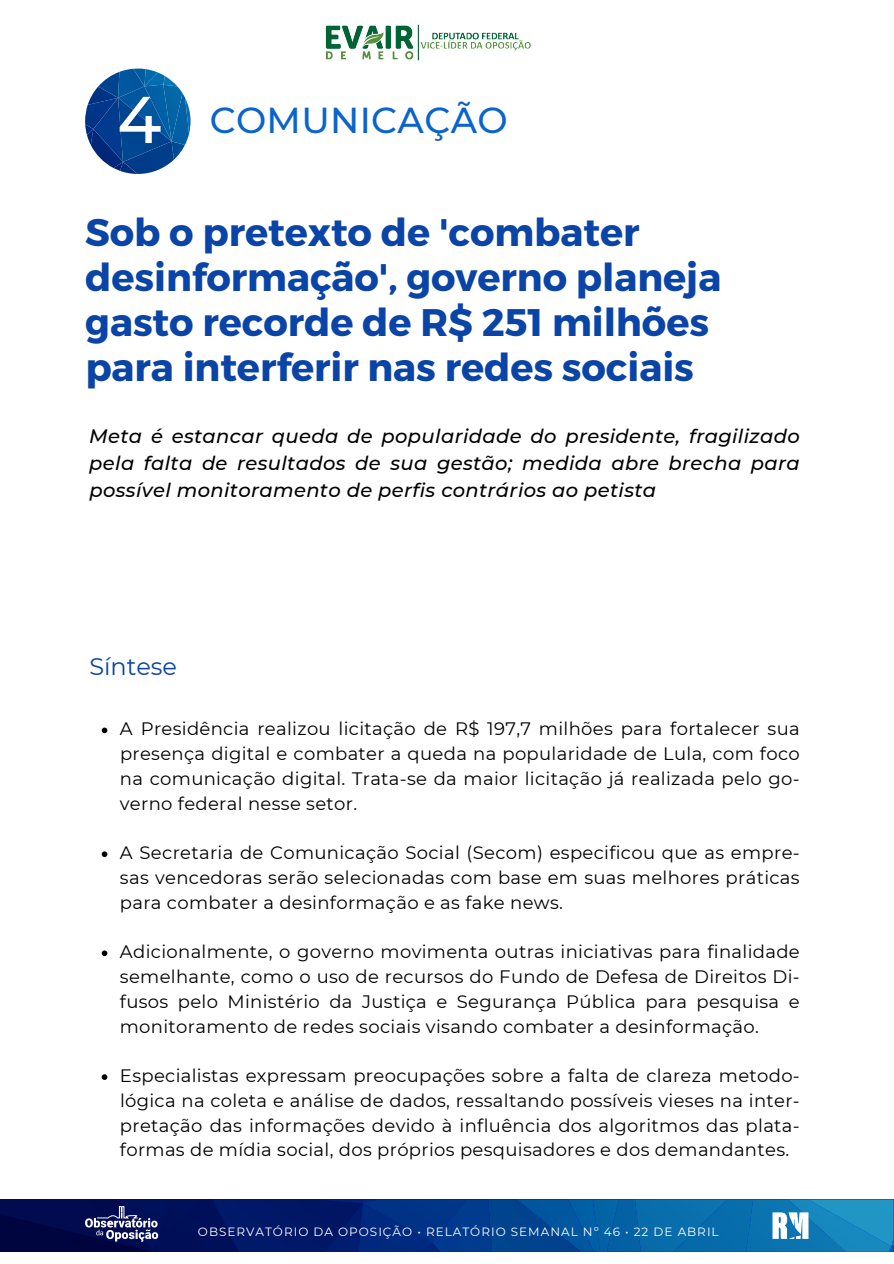
<style>
.page{position:relative;width:894px;height:1264px;background:#fff}
.page>*{position:absolute;margin:0;border:0;box-sizing:border-box;transform-origin:0 0}
.t1{font:700 38.4px/45px "Montserrat";color:#0a44a6}
.t2{font:500 36px "Montserrat";letter-spacing:.01em;color:#0a64cb}
.t3{font:24px "Montserrat";color:#0a44a6}
.t4{font:italic 500 19.5px/27px "Montserrat";letter-spacing:.02em;color:#000;text-align:justify}
.t5{font:18px/24.8px "Montserrat";letter-spacing:.02em;color:#000;text-align:justify}
.t6{font:12px "Montserrat";letter-spacing:.085em;color:#fff}
.s1{font-size:66px;color:#fff}
</style>
<div class="page">
<svg style="left:85px;top:69px;width:105px;height:105px"></svg>
<svg style="left:0;top:1199px;width:893px;height:53px;background:#0b4388"></svg>
<svg style="left:102px;top:727px;width:5px;height:6px"></svg>
<svg style="left:102px;top:851px;width:5px;height:6px"></svg>
<svg style="left:102px;top:950px;width:5px;height:6px"></svg>
<svg style="left:102px;top:1074px;width:5px;height:5px"></svg>
<img style="left:325px;top:24px;width:206px;height:37px">
<h2 class="t2" style="left:117px;top:95px;width:392px"><span class="s1">4</span> COMUNICAÇÃO</h2>
<h1 class="t1" style="left:85px;top:210px;width:637px">Sob o pretexto de 'combater desinformação', governo planeja gasto recorde de R$ 251 milhões para interferir nas redes sociais</h1>
<p class="t4" style="left:89px;top:421px;width:712px">Meta é estancar queda de popularidade do presidente, fragilizado pela falta de resultados de sua gestão; medida abre brecha para possível monitoramento de perfis contrários ao petista</p>
<h3 class="t3" style="left:89px;top:650px;width:89px">Síntese</h3>
<p class="t5" style="left:120px;top:716px;width:681px">A Presidência realizou licitação de R$ 197,7 milhões para fortalecer sua presença digital e combater a queda na popularidade de Lula, com foco na comunicação digital. Trata-se da maior licitação já realizada pelo go&shy;verno federal nesse setor.</p>
<p class="t5" style="left:120px;top:839px;width:681px">A Secretaria de Comunicação Social (Secom) especificou que as empre&shy;sas vencedoras serão selecionadas com base em suas melhores práticas para combater a desinformação e as fake news.</p>
<p class="t5" style="left:120px;top:938px;width:681px">Adicionalmente, o governo movimenta outras iniciativas para finalidade semelhante, como o uso de recursos do Fundo de Defesa de Direitos Di&shy;fusos pelo Ministério da Justiça e Segurança Pública para pesquisa e monitoramento de redes sociais visando combater a desinformação.</p>
<p class="t5" style="left:120px;top:1062px;width:681px">Especialistas expressam preocupações sobre a falta de clareza metodo&shy;lógica na coleta e análise de dados, ressaltando possíveis vieses na inter&shy;pretação das informações devido à influência dos algoritmos das plata&shy;formas de mídia social, dos próprios pesquisadores e dos demandantes.</p>
<p class="t6" style="left:198px;top:1222px;width:522px">OBSERVATÓRIO DA OPOSIÇÃO • RELATÓRIO SEMANAL Nº 46 • 22 DE ABRIL</p>
</div>
